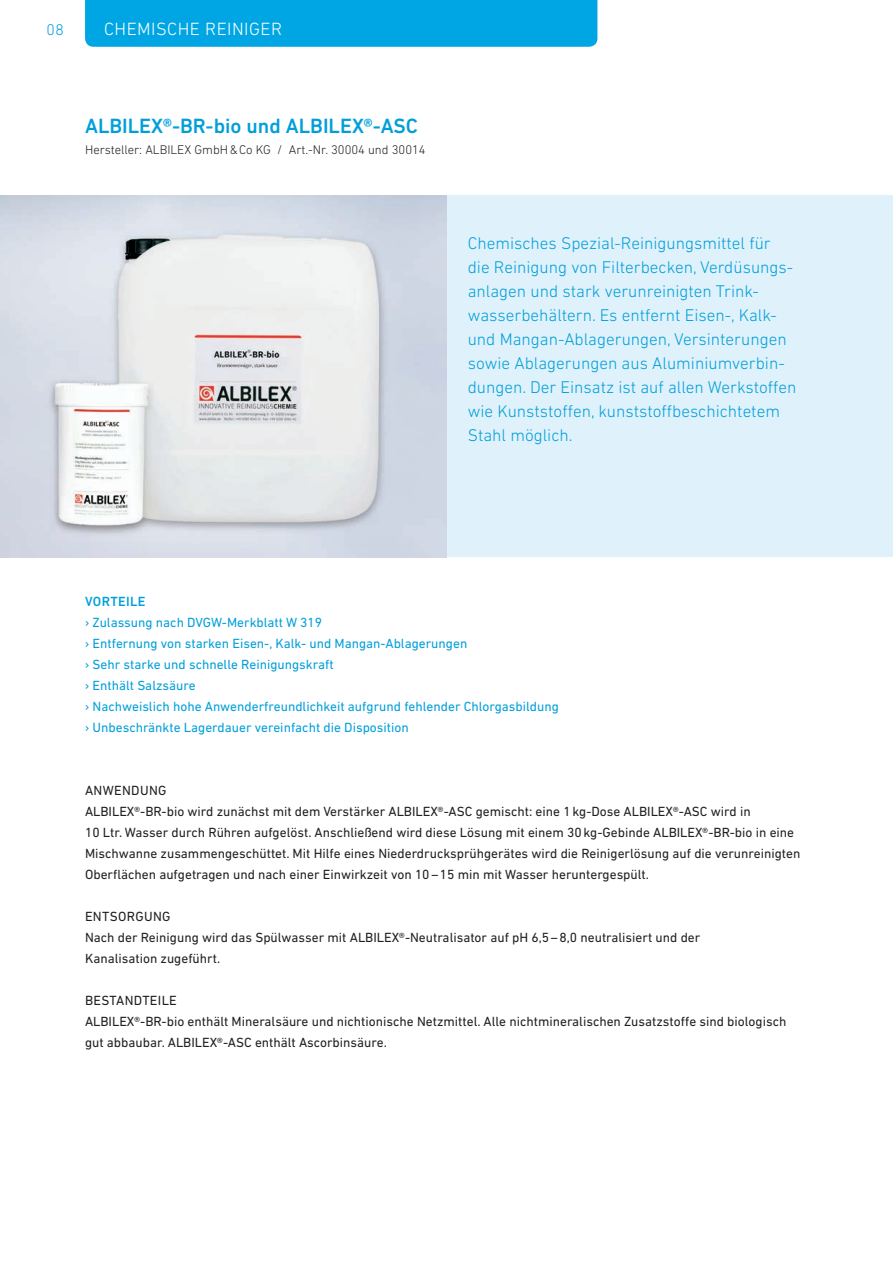
<style>
.page{position:relative;width:893px;height:1263px;background:#fff}
.page>*{position:absolute;margin:0;border:0;box-sizing:border-box;transform-origin:0 0}
.t1{font:500 21px "DIN Next LT Pro";color:#009fda}
.t2{font:300 18px "DIN Next LT Pro";letter-spacing:.025em;color:#fff}
.t3{font:300 17.25px/24px "DIN Next LT Pro";color:#009fda}
.t4{font:300 15.75px "DIN Next LT Pro";color:#009fda}
.t5{font:13.5px/21px "DIN Next LT Pro";color:#231f20}
.t6{font:13.5px/21px "DIN Next LT Pro";color:#009fda}
.t7{font:500 13.5px "DIN Next LT Pro";letter-spacing:.025em;color:#009fda}
.t8{font:300 12.75px "DIN Next LT Pro";color:#231f20}
</style>
<div class="page">
<div style="left:85px;top:0;width:512px;height:47px;background:#00a6e4"></div>
<div style="left:0;top:196px;width:893px;height:361px;background:#dff1fa"></div>
<img style="left:0;top:196px;width:446px;height:361px">
<p class="t4" style="left:47px;top:20px;width:19px">08</p>
<h2 class="t2" style="left:104px;top:18px;width:179px">CHEMISCHE REINIGER</h2>
<h1 class="t1" style="left:85px;top:114px;width:334px">ALBILEX®-BR-bio und ALBILEX®-ASC</h1>
<p class="t8" style="left:85px;top:143px;width:342px">Hersteller: ALBILEX GmbH&amp;Co KG / Art.-Nr. 30004 und 30014</p>
<p class="t3" style="left:468px;top:231px;width:330px">Chemisches Spezial-Reinigungsmittel für die Reinigung von Filterbecken, Verdüsungs&shy;anlagen und stark verunreinigten Trink&shy;wasserbehältern. Es entfernt Eisen-, Kalk&shy;und Mangan-Ablagerungen, Versinterungen sowie Ablagerungen aus Aluminiumverbin&shy;dungen. Der Einsatz ist auf allen Werkstoffen wie Kunststoffen, kunststoffbeschichtetem Stahl möglich.</p>
<p class="t7" style="left:85px;top:593px;width:62px">VORTEILE</p>
<p class="t6" style="left:85px;top:612px;width:475px">› Zulassung nach DVGW-Merkblatt W 319<br>› Entfernung von starken Eisen-, Kalk- und Mangan-Ablagerungen<br>› Sehr starke und schnelle Reinigungskraft<br>› Enthält Salzsäure<br>› Nachweislich hohe Anwenderfreundlichkeit aufgrund fehlender Chlorgasbildung › Unbeschränkte Lagerdauer vereinfacht die Disposition</p>
<p class="t5" style="left:85px;top:780px;width:717px">ANWENDUNG<br>ALBILEX®-BR-bio wird zunächst mit dem Verstärker ALBILEX®-ASC gemischt: eine 1kg-Dose ALBILEX®-ASC wird in<br>10 Ltr. Wasser durch Rühren aufgelöst. Anschließend wird diese Lösung mit einem 30kg-Gebinde ALBILEX®-BR-bio in eine Mischwanne zusammengeschüttet. Mit Hilfe eines Niederdrucksprühgerätes wird die Reinigerlösung auf die verunreinigten Oberflächen aufgetragen und nach einer Einwirkzeit von 10–15 min mit Wasser heruntergespült.</p>
<p class="t5" style="left:85px;top:906px;width:617px">ENTSORGUNG<br>Nach der Reinigung wird das Spülwasser mit ALBILEX®-Neutralisator auf pH 6,5–8,0 neutralisiert und der<br>Kanalisation zugeführt.</p>
<p class="t5" style="left:85px;top:990px;width:703px">BESTANDTEILE<br>ALBILEX®-BR-bio enthält Mineralsäure und nichtionische Netzmittel. Alle nichtmineralischen Zusatzstoffe sind biologisch gut abbaubar. ALBILEX®-ASC enthält Ascorbinsäure.</p>
</div>
